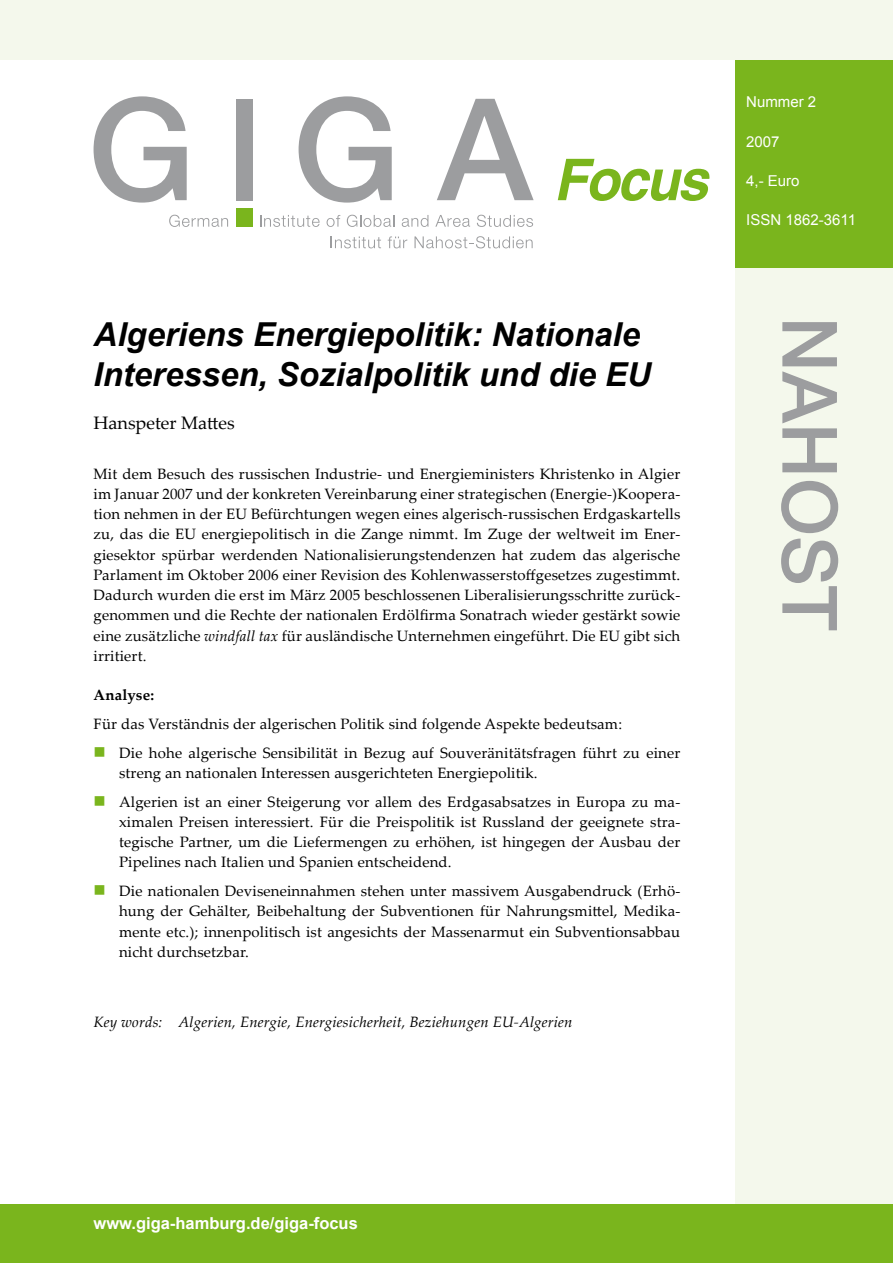
<style>
.page{position:relative;width:893px;height:1263px;background:#fff}
.page>*{position:absolute;margin:0;border:0;box-sizing:border-box;transform-origin:0 0}
.t1{font:italic 700 33px/39.6px "Arial";color:#000}
.t2{font:18px "Palatino Linotype";color:#000}
.t3{font:700 16.5px "Arial";color:#fff}
.t4{font:16.5px "Wingdings";color:#7ab51d}
.t5{font:15px/20.2px "Palatino Linotype";letter-spacing:.01em;color:#000;text-align:justify}
.t6{font:italic 15px "Palatino Linotype";letter-spacing:.01em;color:#000}
.t7{font:15px "Arial";color:#fff}
.t8{font:700 15px "Palatino Linotype";letter-spacing:.01em;color:#000}
.s1{font-style:italic}
</style>
<div class="page">
<div style="left:736px;top:60px;width:157px;height:208px;background:#7ab51d"></div>
<div style="left:736px;top:269px;width:157px;height:994px;background:#f4f8ec"></div>
<div style="left:0;top:1204px;width:893px;height:59px;background:#7ab51d"></div>
<div style="left:0;top:1px;width:893px;height:59px;background:#f4f8ec"></div>
<svg style="left:782px;top:322px;width:55px;height:150px"></svg>
<svg style="left:781px;top:481px;width:57px;height:52px"></svg>
<svg style="left:781px;top:539px;width:57px;height:91px"></svg>
<svg style="left:169px;top:215px;width:59px;height:12px"></svg>
<svg style="left:260px;top:215px;width:60px;height:12px"></svg>
<svg style="left:327px;top:215px;width:13px;height:12px"></svg>
<svg style="left:347px;top:215px;width:47px;height:12px"></svg>
<svg style="left:402px;top:215px;width:26px;height:12px"></svg>
<svg style="left:435px;top:215px;width:35px;height:12px"></svg>
<svg style="left:477px;top:215px;width:56px;height:12px"></svg>
<svg style="left:331px;top:236px;width:50px;height:12px"></svg>
<svg style="left:388px;top:236px;width:19px;height:12px"></svg>
<svg style="left:414px;top:236px;width:119px;height:12px"></svg>
<div style="left:236px;top:99px;width:16px;height:101px;background:#9c9d9f"></div>
<svg style="left:94px;top:96px;width:93px;height:107px"></svg>
<svg style="left:299px;top:96px;width:93px;height:107px"></svg>
<svg style="left:437px;top:99px;width:97px;height:101px"></svg>
<div style="left:236px;top:209px;width:16px;height:18px;background:#7ab51d"></div>
<svg style="left:558px;top:159px;width:152px;height:42px"></svg>
<h1 class="t1" style="left:94px;top:316px;width:559px">Algeriens Energiepolitik: Nationale<br>Interessen, Sozialpolitik und die EU</h1>
<p class="t2" style="left:94px;top:410px;width:143px">Hanspeter Mattes</p>
<p class="t5" style="left:94px;top:463px;width:588px">Mit dem Besuch des russischen Industrie- und Energieministers Khristenko in Algier im Januar 2007 und der konkreten Vereinbarung einer strategischen (Energie-)Koopera&shy;tion nehmen in der EU Befürchtungen wegen eines algerisch-russischen Erdgaskartells zu, das die EU energiepolitisch in die Zange nimmt. Im Zuge der weltweit im Ener&shy;giesektor spürbar werdenden Nationalisierungstendenzen hat zudem das algerische Parlament im Oktober 2006 einer Revision des Kohlenwasserstoffgesetzes zugestimmt.<br>Dadurch wurden die erst im März 2005 beschlossenen Liberalisierungsschritte zurück&shy;genommen und die Rechte der nationalen Erdölfirma Sonatrach wieder gestärkt sowie eine zusätzliche <span class="s1">windfall tax</span> für ausländische Unternehmen eingeführt. Die EU gibt sich irritiert.</p>
<p class="t8" style="left:94px;top:684px;width:62px">Analyse:</p>
<p class="t5" style="left:119px;top:709px;width:563px;line-height:28.8px;text-indent:-26px">Für das Verständnis der algerischen Politik sind folgende Aspekte bedeutsam:<br>Die hohe algerische Sensibilität in Bezug auf Souveränitätsfragen führt zu einer</p>
<p class="t5" style="left:119px;top:758px;width:563px;line-height:28.8px">streng an nationalen Interessen ausgerichteten Energiepolitik.<br>Algerien ist an einer Steigerung vor allem des Erdgasabsatzes in Europa zu ma-</p>
<p class="t5" style="left:119px;top:811px;width:563px">ximalen Preisen interessiert. Für die Preispolitik ist Russland der geeignete stra&shy;tegische Partner, um die Liefermengen zu erhöhen, ist hingegen der Ausbau der Pipelines nach Italien und Spanien entscheidend.</p>
<p class="t5" style="left:119px;top:880px;width:563px">Die nationalen Deviseneinnahmen stehen unter massivem Ausgabendruck (Erhö&shy;hung der Gehälter, Beibehaltung der Subventionen für Nahrungsmittel, Medika&shy;mente etc.); innenpolitisch ist angesichts der Massenarmut ein Subventionsabbau nicht durchsetzbar.</p>
<p class="t4" style="left:94px;top:743px;width:14px">■</p>
<p class="t4" style="left:94px;top:792px;width:14px">■</p>
<p class="t4" style="left:94px;top:881px;width:14px">■</p>
<p class="t6" style="left:94px;top:1011px;width:480px">Key words: Algerien, Energie, Energiesicherheit, Beziehungen EU-Algerien</p>
<p class="t7" style="left:746px;top:92px;width:72px">Nummer 2</p>
<p class="t7" style="left:746px;top:131px;width:35px">2007</p>
<p class="t7" style="left:746px;top:171px;width:55px">4,- Euro</p>
<p class="t7" style="left:746px;top:210px;width:111px">ISSN 1862-3611</p>
<p class="t3" style="left:94px;top:1212px;width:266px">www.giga-hamburg.de/giga-focus</p>
</div>
